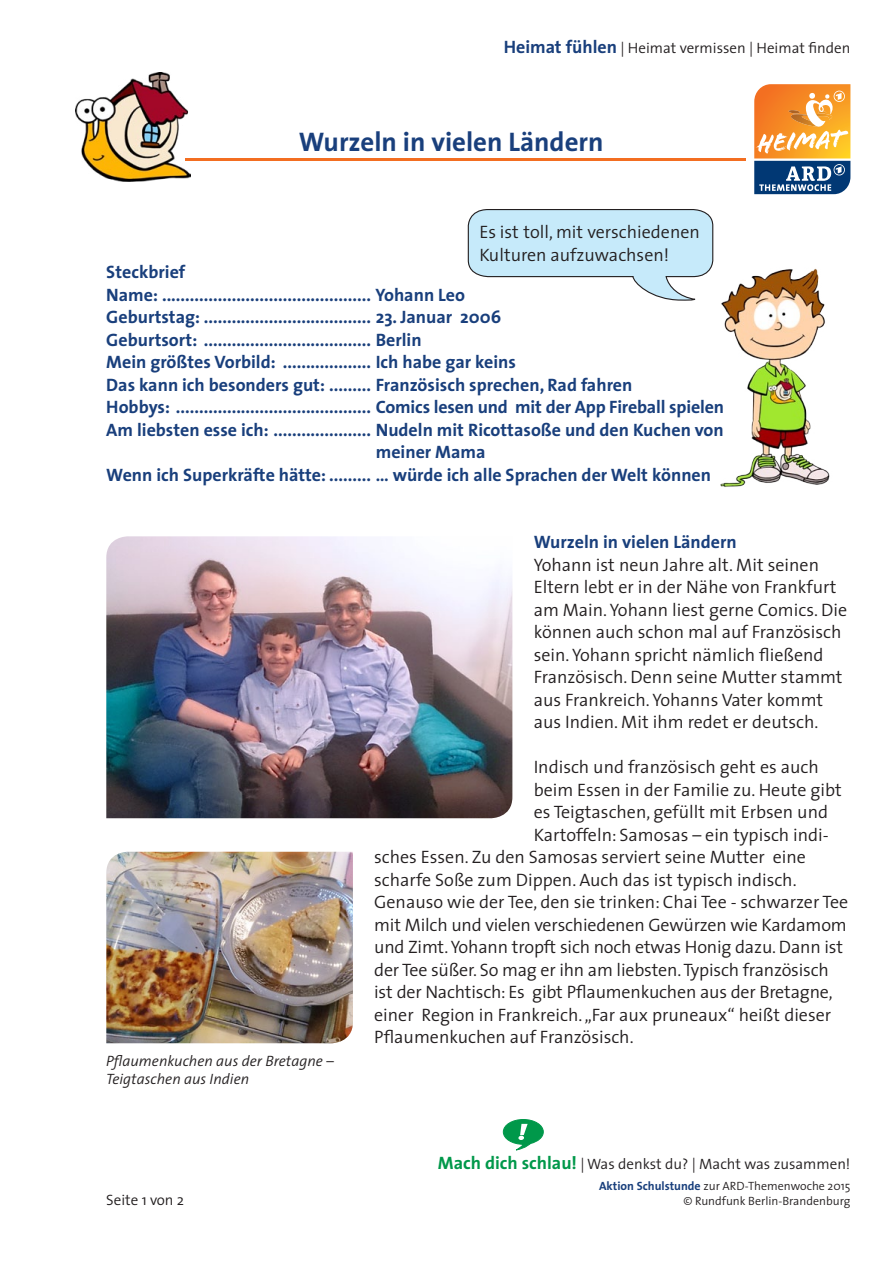
<style>
.page{position:relative;width:893px;height:1263px;background:#fff}
.page>*{position:absolute;margin:0;border:0;box-sizing:border-box;transform-origin:0 0}
.t1{font:700 27px "The Sans";color:#193f7c}
.t2{font:300 18px/22.5px "The Sans";color:#231f20}
.t3{font:700 18px "The Sans";color:#193f7c}
.t4{font:300 15px "The Sans";color:#231f20}
.t5{font:italic 300 15px/18px "The Sans";color:#231f20}
.t6{font:300 12px/15px "The Sans";color:#231f20;text-align:right}
.s1{font-weight:700;font-size:18px;color:#193f7c}
.s2{font-weight:700;font-size:18px;color:#00984a}
.s3{font-weight:700;color:#193f7c}
</style>
<div class="page">
<svg style="left:467px;top:209px;width:247px;height:92px"></svg>
<img style="left:106px;top:852px;width:247px;height:191px">
<img style="left:106px;top:536px;width:406px;height:282px">
<img style="left:720px;top:268px;width:110px;height:219px">
<svg style="left:503px;top:1119px;width:41px;height:31px"></svg>
<hr style="left:185px;top:158px;width:561px;height:3px;background:#f36e21">
<img style="left:76px;top:73px;width:115px;height:109px">
<svg style="left:754px;top:84px;width:96px;height:110px;background:#bd9364"></svg>
<p class="t4" style="left:504px;top:36px;width:348px"><span class="s1">Heimat fühlen</span> | Heimat vermissen | Heimat finden</p>
<h1 class="t1" style="left:299px;top:119px;width:306px">Wurzeln in vielen Ländern</h1>
<p class="t2" style="left:479px;top:220px;width:222px">Es ist toll, mit verschiedenen<br>Kulturen aufzuwachsen!</p>
<p class="t3" style="left:106px;top:257px;width:80px">Steckbrief</p>
<p class="t3" style="left:106px;top:279px;width:360px">Name: ............................................. Yohann Leo</p>
<p class="t3" style="left:106px;top:302px;width:396px">Geburtstag: .................................... 23. Januar 2006</p>
<p class="t3" style="left:106px;top:324px;width:317px">Geburtsort: .................................... Berlin</p>
<p class="t3" style="left:106px;top:347px;width:411px">Mein größtes Vorbild: ................... Ich habe gar keins</p>
<p class="t3" style="left:106px;top:369px;width:528px">Das kann ich besonders gut: ......... Französisch sprechen, Rad fahren</p>
<p class="t3" style="left:106px;top:392px;width:619px">Hobbys: .......................................... Comics lesen und mit der App Fireball spielen</p>
<p class="t3" style="left:106px;top:414px;width:619px">Am liebsten esse ich: ..................... Nudeln mit Ricottasoße und den Kuchen von</p>
<p class="t3" style="left:376px;top:437px;width:111px">meiner Mama</p>
<p class="t3" style="left:106px;top:459px;width:606px">Wenn ich Superkräfte hätte: ......... … würde ich alle Sprachen der Welt können</p>
<p class="t5" style="left:106px;top:1051px;width:229px">Pflaumenkuchen aus der Bretagne –<br>Teigtaschen aus Indien</p>
<p class="t4" style="left:106px;top:1187px;width:79px">Seite 1 von 2</p>
<p class="t3" style="left:534px;top:527px;width:205px">Wurzeln in vielen Ländern</p>
<p class="t2" style="left:534px;top:553px;width:315px">Yohann ist neun Jahre alt. Mit seinen Eltern lebt er in der Nähe von Frankfurt am Main. Yohann liest gerne Comics. Die können auch schon mal auf Französisch sein. Yohann spricht nämlich fließend Französisch. Denn seine Mutter stammt aus Frankreich. Yohanns Vater kommt aus Indien. Mit ihm redet er deutsch.</p>
<p class="t2" style="left:534px;top:755px;width:287px">Indisch und französisch geht es auch</p>
<p class="t2" style="left:534px;top:778px;width:310px">beim Essen in der Familie zu. Heute gibt</p>
<p class="t2" style="left:534px;top:800px;width:296px">es Teigtaschen, gefüllt mit Erbsen und</p>
<p class="t2" style="left:534px;top:823px;width:297px">Kartoffeln: Samosas – ein typisch indi-</p>
<p class="t2" style="left:374px;top:845px;width:433px">sches Essen. Zu den Samosas serviert seine Mutter eine</p>
<p class="t2" style="left:374px;top:868px;width:424px">scharfe Soße zum Dippen. Auch das ist typisch indisch.</p>
<p class="t2" style="left:374px;top:890px;width:476px">Genauso wie der Tee, den sie trinken: Chai Tee - schwarzer Tee</p>
<p class="t2" style="left:374px;top:913px;width:474px">mit Milch und vielen verschiedenen Gewürzen wie Kardamom</p>
<p class="t2" style="left:374px;top:935px;width:470px">und Zimt. Yohann tropft sich noch etwas Honig dazu. Dann ist</p>
<p class="t2" style="left:374px;top:958px;width:456px">der Tee süßer. So mag er ihn am liebsten. Typisch französisch</p>
<p class="t2" style="left:374px;top:980px;width:460px">ist der Nachtisch: Es gibt Pflaumenkuchen aus der Bretagne,</p>
<p class="t2" style="left:374px;top:1003px;width:459px">einer Region in Frankreich. „Far aux pruneaux“ heißt dieser</p>
<p class="t2" style="left:374px;top:1025px;width:261px">Pflaumenkuchen auf Französisch.</p>
<p class="t4" style="left:438px;top:1151px;width:414px"><span class="s2">Mach dich schlau!</span> | Was denkst du? | Macht was zusammen!</p>
<p class="t6" style="left:599px;top:1178px;width:253px"><span class="s3">Aktion Schulstunde</span> zur ARD-Themenwoche 2015 © Rundfunk Berlin-Brandenburg</p>
</div>
